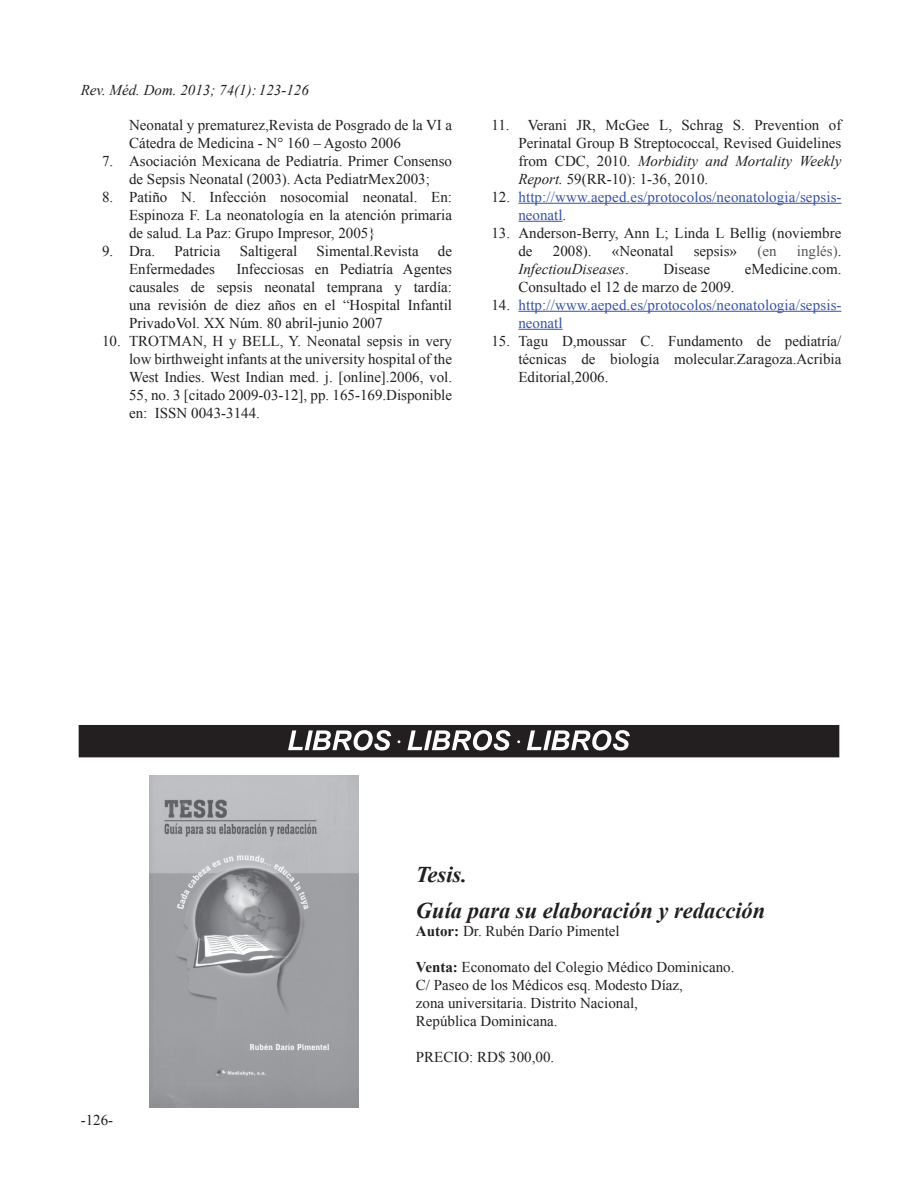
<style>
.page{position:relative;width:918px;height:1188px;background:#fff}
.page>*{position:absolute;margin:0;border:0;box-sizing:border-box;transform-origin:0 0}
.t1{font:italic 700 22.5px/36px "Times New Roman";color:#231f20}
.t2{font:15px/18px "Times New Roman";color:#231f20;text-align:justify}
.t3{font:15px/18px "Times New Roman";color:#201d1e;text-align:justify}
.t4{font:15px/18px "Times New Roman";letter-spacing:.01em;color:#3853a3}
.t5{font:italic 15px "Times New Roman";color:#231f20}
.t6{font:15px "Times New Roman";color:#545554}
.s1{font-style:italic}
.s2{color:#231f20}
.s3{font-style:normal}
.s4{font-weight:700}
</style>
<div class="page">
<hr style="left:518px;top:203px;width:323px;height:1px;background:#3853a3">
<hr style="left:518px;top:221px;width:45px;height:1px;background:#3853a3">
<hr style="left:518px;top:311px;width:323px;height:1px;background:#3853a3">
<hr style="left:518px;top:329px;width:45px;height:1px;background:#3853a3">
<img style="left:149px;top:775px;width:210px;height:332px">
<div style="left:79px;top:726px;width:760px;height:31px;background:#231f20"></div>
<div style="left:79px;top:725px;width:760px;height:32px;border:2px solid #231f20"></div>
<svg style="left:288px;top:730px;width:342px;height:21px"></svg>
<p class="t5" style="left:81px;top:80px;width:230px">Rev. Méd. Dom. 2013; 74(1):123-126</p>
<p class="t2" style="left:129px;top:115px;width:325px">Neonatal y prematurez,Revista de Posgrado de la VI a<br>Cátedra de Medicina - N° 160 – Agosto 2006</p>
<p class="t2" style="left:102px;top:151px;width:352px;text-align:center">7. Asociación Mexicana de Pediatría. Primer Consenso de Sepsis Neonatal (2003). Acta PediatrMex2003;</p>
<p class="t2" style="left:129px;top:187px;width:325px;text-indent:-27px">8. Patiño N. Infección nosocomial neonatal. En:<br>Espinoza F. La neonatología en la atención primaria de salud. La Paz: Grupo Impresor, 2005}</p>
<p class="t3" style="left:102px;top:241px;width:55px">9. Dra.</p>
<p class="t3" style="left:175px;top:241px;width:47px">Patricia</p>
<p class="t3" style="left:240px;top:241px;width:59px">Saltigeral</p>
<p class="t3" style="left:317px;top:241px;width:104px">Simental.Revista</p>
<p class="t3" style="left:438px;top:241px;width:16px">de</p>
<p class="t3" style="left:129px;top:259px;width:87px">Enfermedades</p>
<p class="t3" style="left:129px;top:259px;width:325px;text-indent:107px">Infecciosas en Pediatría Agentes causales de sepsis neonatal temprana y tardía: una revisión de diez años en el “Hospital Infantil PrivadoVol. XX Núm. 80 abril-junio 2007</p>
<p class="t2" style="left:129px;top:331px;width:325px;text-indent:-27px">10. TROTMAN, H y BELL, Y. Neonatal sepsis in very low birthweight infants at the university hospital of the West Indies. West Indian med. j. [online].2006, vol.<br>55, no. 3 [citado 2009-03-12], pp. 165-169.Disponible en: ISSN 0043-3144.</p>
<p class="t2" style="left:518px;top:115px;width:325px;text-indent:-27px">11. Verani JR, McGee L, Schrag S. Prevention of Perinatal Group B Streptococcal, Revised Guidelines from CDC, 2010. <span class="s1">Morbidity and Mortality Weekly Report.</span> 59(RR-10): 1-36, 2010.</p>
<p class="t4" style="left:518px;top:187px;width:325px;text-indent:-27px"><span class="s2">12.</span> http://www.aeped.es/protocolos/neonatologia/sepsis&shy;neonatl<span class="s2">.</span></p>
<p class="t2" style="left:518px;top:223px;width:325px;text-indent:-27px">13. Anderson-Berry, Ann L; Linda L Bellig (noviembre de</p>
<p class="t2" style="left:553px;top:241px;width:40px">2008).</p>
<p class="t2" style="left:612px;top:241px;width:63px">«Neonatal</p>
<p class="t2" style="left:694px;top:241px;width:45px">sepsis»</p>
<p class="t6" style="left:757px;top:241px;width:21px">(en</p>
<p class="t6" style="left:797px;top:241px;width:46px">inglés)<span class="s2">.</span></p>
<p class="t5" style="left:518px;top:258px;width:112px">InfectiouDiseases<span class="s3">.</span></p>
<p class="t2" style="left:663px;top:259px;width:48px">Disease</p>
<p class="t2" style="left:745px;top:259px;width:98px">eMedicine.com.</p>
<p class="t2" style="left:518px;top:277px;width:218px">Consultado el 12 de marzo de 2009.</p>
<p class="t4" style="left:518px;top:295px;width:325px;text-indent:-27px"><span class="s2">14.</span> http://www.aeped.es/protocolos/neonatologia/sepsis&shy;neonatl</p>
<p class="t2" style="left:518px;top:331px;width:325px;text-indent:-27px">15. Tagu D,moussar C. Fundamento de pediatría/ técnicas de biología molecular.Zaragoza.Acribia Editorial,2006.</p>
<p class="t2" style="left:81px;top:1111px;width:34px">-126-</p>
<h1 class="t1" style="left:416px;top:856px;width:351px">Tesis.<br>Guía para su elaboración y redacción</h1>
<p class="t2" style="left:416px;top:922px;width:205px"><span class="s4">Autor:</span> Dr. Rubén Darío Pimentel</p>
<p class="t2" style="left:416px;top:958px;width:320px;text-align:left"><span class="s4">Venta:</span> Economato del Colegio Médico Dominicano.<br>C/ Paseo de los Médicos esq. Modesto Díaz,<br>zona universitaria. Distrito Nacional,<br>República Dominicana.</p>
<p class="t2" style="left:416px;top:1048px;width:140px">PRECIO: RD$ 300,00.</p>
</div>
